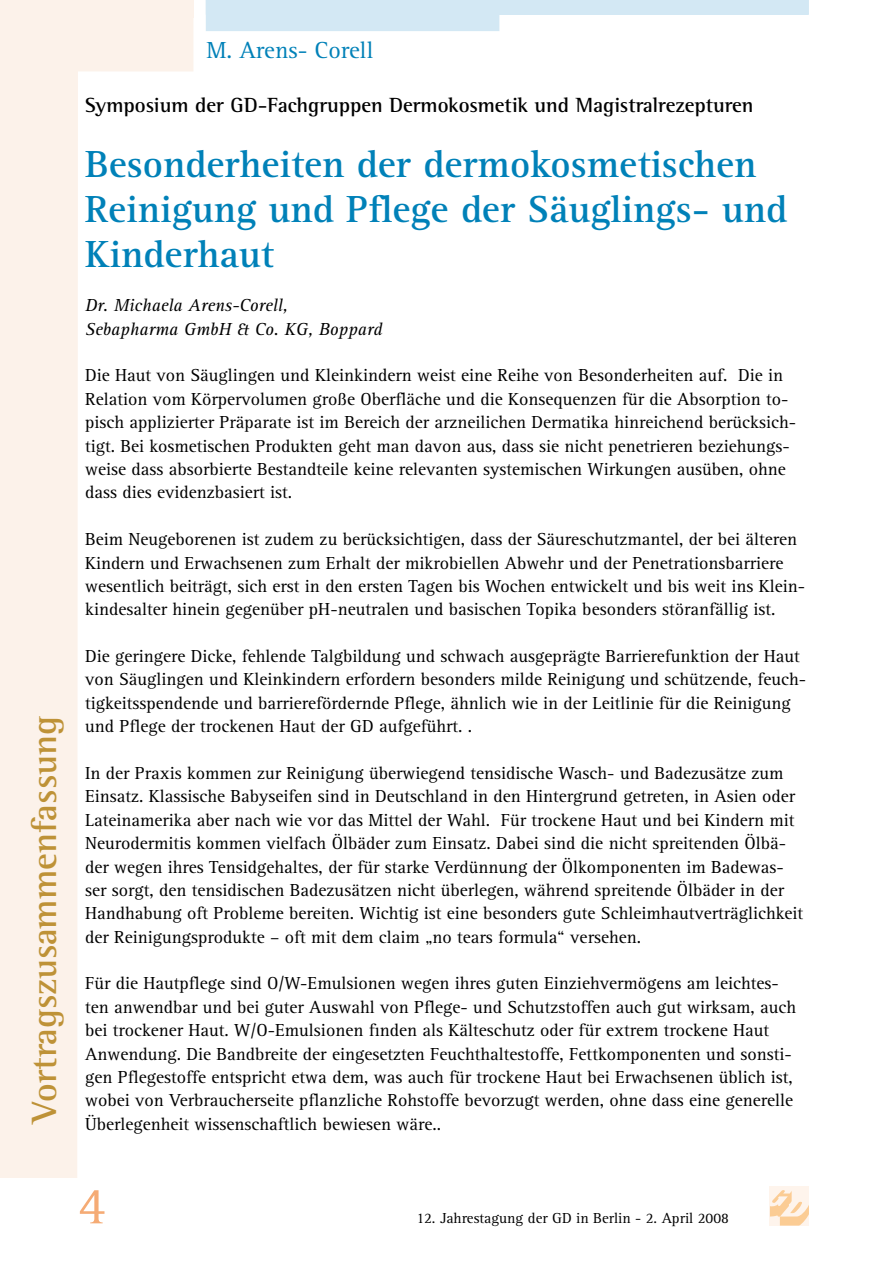
<style>
.page{position:relative;width:893px;height:1263px;background:#fff}
.page>*{position:absolute;margin:0;border:0;box-sizing:border-box;transform-origin:0 0}
.t1{font:54px "Agfa Rotis Serif";color:#f5ab75}
.t2{font:700 39px/45px "Agfa Rotis Serif";color:#0081b8}
.t3{font:700 36px "Agfa Rotis Semi Serif";color:#be9237}
.t4{font:24px "Agfa Rotis Serif";color:#0081b8}
.t5{font:700 21px "Agfa Rotis Semi Serif";color:#000}
.t6{font:18px/23.4px "Agfa Rotis Serif";color:#000}
.t7{font:italic 18px/23.4px "Agfa Rotis Serif";color:#000}
.t8{font:15px "Agfa Rotis Serif";color:#000}
</style>
<div class="page">
<div style="left:770px;top:1186px;width:39px;height:39px;background:#fef4ec"></div>
<svg style="left:770px;top:1190px;width:39px;height:35px"></svg>
<svg style="left:0;top:0;width:194px;height:1178px"></svg>
<div style="left:0;top:0;width:193px;height:17px;background:#fcf2ea"></div>
<svg style="left:206px;top:0;width:603px;height:31px"></svg>
<h3 class="t3" style="left:23px;top:1123px;width:409px;rotate:-90deg">Vortragszusammenfassung</h3>
<h3 class="t4" style="left:206px;top:36px;width:168px">M. Arens- Corell</h3>
<p class="t5" style="left:85px;top:93px;width:670px">Symposium der GD-Fachgruppen Dermokosmetik und Magistralrezepturen</p>
<h2 class="t2" style="left:85px;top:142px;width:704px">Besonderheiten der dermokosmetischen<br>Reinigung und Pflege der Säuglings- und<br>Kinderhaut</h2>
<p class="t7" style="left:85px;top:294px;width:299px">Dr. Michaela Arens-Corell,<br>Sebapharma GmbH &amp; Co. KG, Boppard</p>
<p class="t6" style="left:85px;top:364px;width:713px">Die Haut von Säuglingen und Kleinkindern weist eine Reihe von Besonderheiten auf. Die in Relation vom Körpervolumen große Oberfläche und die Konsequenzen für die Absorption to&shy;pisch applizierter Präparate ist im Bereich der arzneilichen Dermatika hinreichend berücksich&shy;tigt. Bei kosmetischen Produkten geht man davon aus, dass sie nicht penetrieren beziehungs&shy;weise dass absorbierte Bestandteile keine relevanten systemischen Wirkungen ausüben, ohne dass dies evidenzbasiert ist.</p>
<p class="t6" style="left:85px;top:528px;width:722px">Beim Neugeborenen ist zudem zu berücksichtigen, dass der Säureschutzmantel, der bei älteren Kindern und Erwachsenen zum Erhalt der mikrobiellen Abwehr und der Penetrationsbarriere wesentlich beiträgt, sich erst in den ersten Tagen bis Wochen entwickelt und bis weit ins Klein&shy;kindesalter hinein gegenüber pH-neutralen und basischen Topika besonders störanfällig ist.</p>
<p class="t6" style="left:85px;top:645px;width:723px">Die geringere Dicke, fehlende Talgbildung und schwach ausgeprägte Barrierefunktion der Haut von Säuglingen und Kleinkindern erfordern besonders milde Reinigung und schützende, feuch&shy;tigkeitsspendende und barrierefördernde Pflege, ähnlich wie in der Leitlinie für die Reinigung und Pflege der trockenen Haut der GD aufgeführt. .</p>
<p class="t6" style="left:85px;top:762px;width:720px">In der Praxis kommen zur Reinigung überwiegend tensidische Wasch- und Badezusätze zum Einsatz. Klassische Babyseifen sind in Deutschland in den Hintergrund getreten, in Asien oder Lateinamerika aber nach wie vor das Mittel der Wahl. Für trockene Haut und bei Kindern mit Neurodermitis kommen vielfach Ölbäder zum Einsatz. Dabei sind die nicht spreitenden Ölbä&shy;der wegen ihres Tensidgehaltes, der für starke Verdünnung der Ölkomponenten im Badewas&shy;ser sorgt, den tensidischen Badezusätzen nicht überlegen, während spreitende Ölbäder in der Handhabung oft Probleme bereiten. Wichtig ist eine besonders gute Schleimhautverträglichkeit der Reinigungsprodukte – oft mit dem claim „no tears formula“ versehen.</p>
<p class="t6" style="left:85px;top:972px;width:713px">Für die Hautpflege sind O/W-Emulsionen wegen ihres guten Einziehvermögens am leichtes&shy;ten anwendbar und bei guter Auswahl von Pflege- und Schutzstoffen auch gut wirksam, auch bei trockener Haut. W/O-Emulsionen finden als Kälteschutz oder für extrem trockene Haut Anwendung. Die Bandbreite der eingesetzten Feuchthaltestoffe, Fettkomponenten und sonsti&shy;gen Pflegestoffe entspricht etwa dem, was auch für trockene Haut bei Erwachsenen üblich ist, wobei von Verbraucherseite pflanzliche Rohstoffe bevorzugt werden, ohne dass eine generelle Überlegenheit wissenschaftlich bewiesen wäre..</p>
<h1 class="t1" style="left:78px;top:1175px;width:30px">4</h1>
<p class="t8" style="left:416px;top:1209px;width:314px">12. Jahrestagung der GD in Berlin - 2. April 2008</p>
</div>
